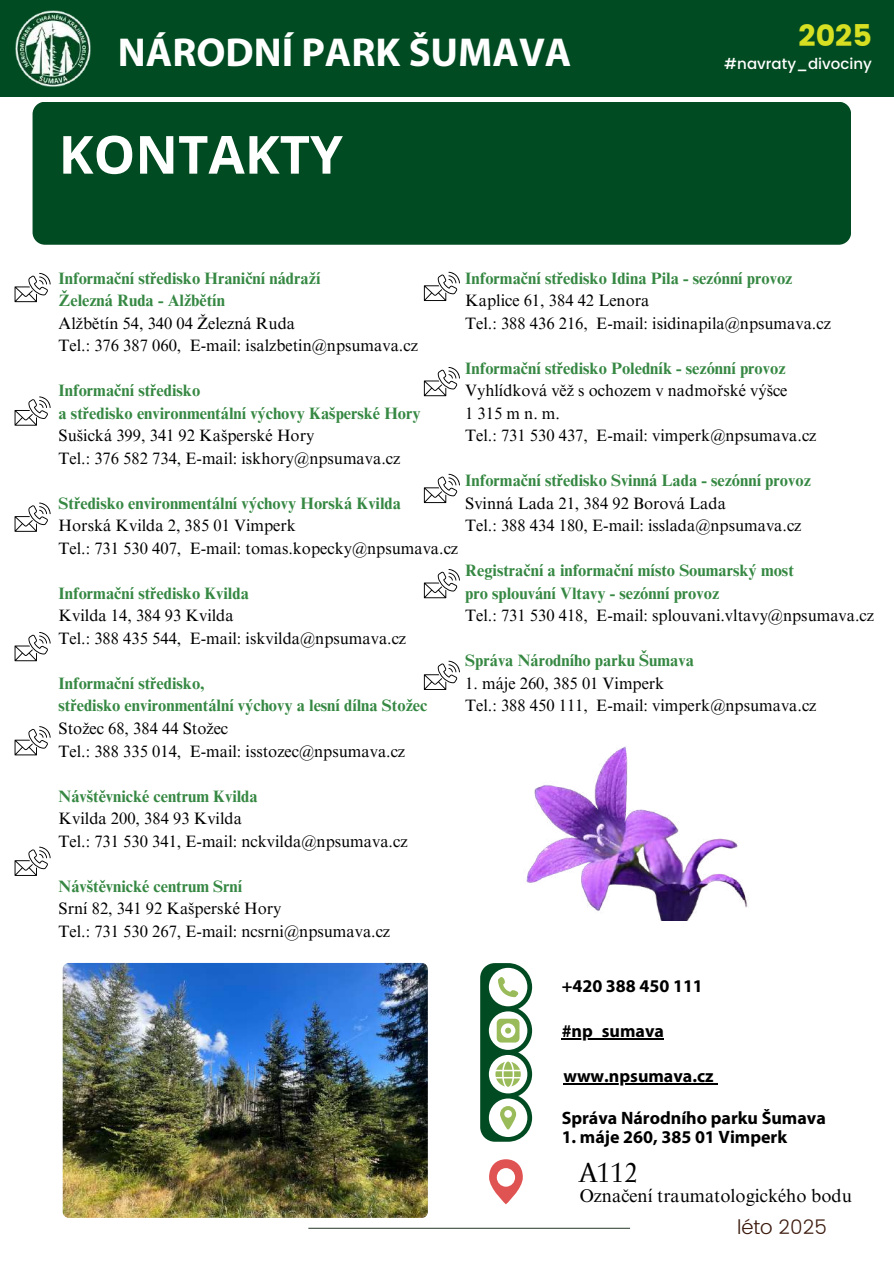
<style>
.page{position:relative;width:894px;height:1264px;background:#fff}
.page>*{position:absolute;margin:0;border:0;box-sizing:border-box;transform-origin:0 0}
.t1{font:700 52.5px "Open Sans";color:#fff}
.t2{font:700 40.5px "Myriad Pro";color:#fff}
.t3{font:300 30.75px "Poppins";color:#fff}
.t4{font:30px "Poppins";color:#d7df23}
.t5{font:24.75px "Serapion Pro";color:#000}
.t6{font:300 19.95px "Poppins";color:#3c1a0c}
.t7{font:18.45px "Times NRMT Pro";color:#000}
.t8{font:700 18px "Myriad Pro";color:#000}
.t9{font:16.5px/22.5px "Times NRMT Pro";color:#000}
.t10{font:700 16.5px/22.5px "Times NRMT Pro";color:#368843}
.t11{font:500 15px "Poppins";color:#fff}
</style>
<div class="page">
<hr style="left:308px;top:1227px;width:322px;height:1px;background:#3e4e40">
<div style="left:33px;top:102px;width:817px;height:143px;background:#004b21;border-radius:12px"></div>
<img style="left:63px;top:962px;width:365px;height:255px;border-radius:6px">
<svg style="left:15px;top:273px;width:36px;height:29px"></svg>
<svg style="left:15px;top:396px;width:36px;height:29px"></svg>
<svg style="left:15px;top:502px;width:36px;height:30px"></svg>
<svg style="left:15px;top:632px;width:36px;height:29px"></svg>
<svg style="left:15px;top:726px;width:36px;height:29px"></svg>
<svg style="left:15px;top:846px;width:36px;height:29px"></svg>
<svg style="left:424px;top:272px;width:36px;height:29px"></svg>
<svg style="left:424px;top:367px;width:36px;height:29px"></svg>
<svg style="left:424px;top:474px;width:36px;height:29px"></svg>
<svg style="left:424px;top:569px;width:36px;height:29px"></svg>
<svg style="left:424px;top:660px;width:36px;height:30px"></svg>
<svg style="left:489px;top:1159px;width:33px;height:45px"></svg>
<hr style="left:563px;top:1083px;width:150px;height:1px;background:#000">
<svg style="left:480px;top:963px;width:52px;height:178px"></svg>
<hr style="left:561px;top:1038px;width:102px;height:1px;background:#000">
<img style="left:526px;top:746px;width:222px;height:174px">
<div style="left:0;top:0;width:893px;height:96px;background:#004b21"></div>
<img style="left:15px;top:11px;width:76px;height:75px">
<h2 class="t2" style="left:118px;top:36px;width:455px">NÁRODNÍ PARK ŠUMAVA</h2>
<h3 class="t3" style="left:61px;top:36px;width:157px">Newsletter</h3>
<h1 class="t1" style="left:59px;top:117px;width:286px">KONTAKTY</h1>
<h3 class="t4" style="left:798px;top:18px;width:75px">2025</h3>
<p class="t11" style="left:724px;top:55px;width:149px">#navraty_divociny</p>
<p class="t10" style="left:59px;top:269px;width:263px">Informační středisko Hraniční nádraží<br>Železná Ruda - Alžbětín</p>
<p class="t9" style="left:59px;top:314px;width:361px">Alžbětín 54, 340 04 Železná Ruda<br>Tel.: 376 387 060, E-mail: isalzbetin@npsumava.cz</p>
<p class="t10" style="left:59px;top:381px;width:363px">Informační středisko<br>a středisko environmentální výchovy Kašperské Hory</p>
<p class="t9" style="left:59px;top:426px;width:343px">Sušická 399, 341 92 Kašperské Hory<br>Tel.: 376 582 734, E-mail: iskhory@npsumava.cz</p>
<p class="t10" style="left:59px;top:494px;width:344px">Středisko environmentální výchovy Horská Kvilda</p>
<p class="t9" style="left:59px;top:516px;width:401px">Horská Kvilda 2, 385 01 Vimperk<br>Tel.: 731 530 407, E-mail: tomas.kopecky@npsumava.cz</p>
<p class="t10" style="left:59px;top:584px;width:192px">Informační středisko Kvilda</p>
<p class="t9" style="left:59px;top:606px;width:349px">Kvilda 14, 384 93 Kvilda<br>Tel.: 388 435 544, E-mail: iskvilda@npsumava.cz</p>
<p class="t10" style="left:59px;top:674px;width:370px">Informační středisko,<br>středisko environmentální výchovy a lesní dílna Stožec</p>
<p class="t9" style="left:59px;top:719px;width:348px">Stožec 68, 384 44 Stožec<br>Tel.: 388 335 014, E-mail: isstozec@npsumava.cz</p>
<p class="t10" style="left:59px;top:786px;width:201px">Návštěvnické centrum Kvilda</p>
<p class="t9" style="left:59px;top:809px;width:350px">Kvilda 200, 384 93 Kvilda<br>Tel.: 731 530 341, E-mail: nckvilda@npsumava.cz</p>
<p class="t10" style="left:59px;top:876px;width:185px">Návštěvnické centrum Srní</p>
<p class="t9" style="left:59px;top:899px;width:333px">Srní 82, 341 92 Kašperské Hory<br>Tel.: 731 530 267, E-mail: ncsrni@npsumava.cz</p>
<p class="t10" style="left:465px;top:269px;width:328px">Informační středisko Idina Pila - sezónní provoz</p>
<p class="t9" style="left:465px;top:291px;width:367px">Kaplice 61, 384 42 Lenora<br>Tel.: 388 436 216, E-mail: isidinapila@npsumava.cz</p>
<p class="t10" style="left:465px;top:359px;width:322px">Informační středisko Poledník - sezónní provoz</p>
<p class="t9" style="left:465px;top:381px;width:352px">Vyhlídková věž s ochozem v nadmořské výšce<br>1 315 m n. m.<br>Tel.: 731 530 437, E-mail: vimperk@npsumava.cz</p>
<p class="t10" style="left:465px;top:471px;width:347px">Informační středisko Svinná Lada - sezónní provoz</p>
<p class="t9" style="left:465px;top:494px;width:337px">Svinná Lada 21, 384 92 Borová Lada<br>Tel.: 388 434 180, E-mail: isslada@npsumava.cz</p>
<p class="t10" style="left:465px;top:561px;width:330px">Registrační a informační místo Soumarský most pro splouvání Vltavy - sezónní provoz</p>
<p class="t9" style="left:465px;top:606px;width:410px">Tel.: 731 530 418, E-mail: splouvani.vltavy@npsumava.cz</p>
<p class="t10" style="left:465px;top:651px;width:230px">Správa Národního parku Šumava</p>
<p class="t9" style="left:465px;top:674px;width:352px">1. máje 260, 385 01 Vimperk<br>Tel.: 388 450 111, E-mail: vimperk@npsumava.cz</p>
<p class="t8" style="left:561px;top:978px;width:143px">+420 388 450 111</p>
<p class="t8" style="left:561px;top:1023px;width:104px">#np_sumava</p>
<p class="t8" style="left:563px;top:1068px;width:152px">www.npsumava.cz</p>
<p class="t8" style="left:561px;top:1110px;width:265px">Správa Národního parku Šumava</p>
<p class="t8" style="left:561px;top:1129px;width:227px">1. máje 260, 385 01 Vimperk</p>
<h3 class="t5" style="left:579px;top:1162px;width:60px">A112</h3>
<p class="t7" style="left:579px;top:1188px;width:273px">Označení traumatologického bodu</p>
<p class="t6" style="left:736px;top:1215px;width:91px">léto 2025</p>
</div>
